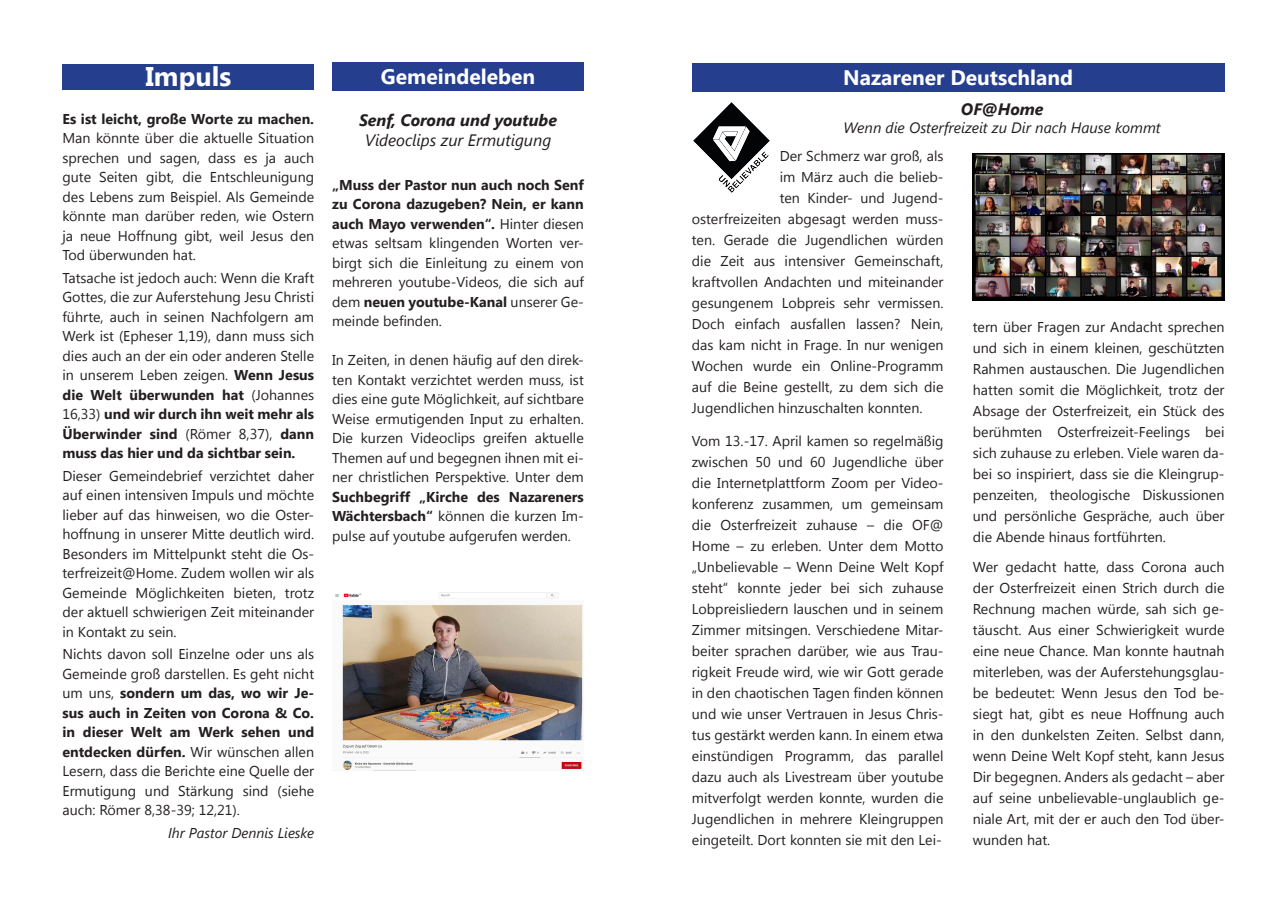
<style>
.page{position:relative;width:1280px;height:910px;background:#fff}
.page>*{position:absolute;margin:0;border:0;box-sizing:border-box;transform-origin:0 0}
.t1{font:700 27px "Segoe UI";color:#fff}
.t2{font:700 21px "Segoe UI";color:#fff}
.t3{font:italic 16.5px/19.8px "Segoe UI";color:#231f20;text-align:center}
.t4{font:italic 700 16.5px "Segoe UI";color:#231f20}
.t5{font:italic 15px "Segoe UI";color:#231f20}
.t6{font:14.25px/19.5px "Segoe UI";color:#231f20;text-align:justify}
.t7{font:italic 14.25px "Segoe UI";color:#231f20}
.s1{font-weight:700}
</style>
<div class="page">
<div style="left:63px;top:64px;width:251px;height:25px;background:#253f8e"></div>
<div style="left:692px;top:64px;width:532px;height:28px;background:#253f8e"></div>
<div style="left:332px;top:63px;width:252px;height:28px;background:#253f8e"></div>
<img style="left:335px;top:593px;width:249px;height:178px">
<img style="left:973px;top:154px;width:251px;height:147px">
<img style="left:693px;top:103px;width:77px;height:90px">
<p class="t1" style="left:145px;top:58px;width:87px">Impuls</p>
<p class="t6" style="left:63px;top:108px;width:253px"><span class="s1">Es ist leicht, große Worte zu machen.<br></span>Man könnte über die aktuelle Situation sprechen und sagen, dass es ja auch gute Seiten gibt, die Entschleunigung des Lebens zum Beispiel. Als Gemeinde könnte man darüber reden, wie Ostern ja neue Hoffnung gibt, weil Jesus den Tod überwunden hat.</p>
<p class="t6" style="left:63px;top:267px;width:253px">Tatsache ist jedoch auch: Wenn die Kraft Gottes, die zur Auferstehung Jesu Christi führte, auch in seinen Nachfolgern am Werk ist (Epheser 1,19), dann muss sich dies auch an der ein oder anderen Stelle in unserem Leben zeigen. <span class="s1">Wenn Jesus die Welt überwunden hat</span> (Johannes 16,33) <span class="s1">und wir durch ihn weit mehr als Überwinder sind</span> (Römer 8,37), <span class="s1">dann muss das hier und da sichtbar sein.</span></p>
<p class="t6" style="left:63px;top:465px;width:253px">Dieser Gemeindebrief verzichtet daher auf einen intensiven Impuls und möchte lieber auf das hinweisen, wo die Oster&shy;hoffnung in unserer Mitte deutlich wird.<br>Besonders im Mittelpunkt steht die Os&shy;terfreizeit@Home. Zudem wollen wir als Gemeinde Möglichkeiten bieten, trotz der aktuell schwierigen Zeit miteinander in Kontakt zu sein.</p>
<p class="t6" style="left:63px;top:644px;width:253px">Nichts davon soll Einzelne oder uns als Gemeinde groß darstellen. Es geht nicht um uns, <span class="s1">sondern um das, wo wir Je&shy;sus auch in Zeiten von Corona &amp; Co. in dieser Welt am Werk sehen und entdecken dürfen.</span> Wir wünschen allen Lesern, dass die Berichte eine Quelle der Ermutigung und Stärkung sind (siehe auch: Römer 8,38-39; 12,21).</p>
<p class="t7" style="left:168px;top:823px;width:148px">Ihr Pastor Dennis Lieske</p>
<p class="t2" style="left:381px;top:62px;width:156px">Gemeindeleben</p>
<p class="t2" style="left:843px;top:63px;width:231px">Nazarener Deutschland</p>
<p class="t3" style="left:359px;top:110px;width:199px"><span class="s1">Senf, Corona und youtube<br></span>Videoclips zur Ermutigung</p>
<p class="t6" style="left:332px;top:175px;width:253px"><span class="s1">„Muss der Pastor nun auch noch Senf zu Corona dazugeben? Nein, er kann auch Mayo verwenden“.</span> Hinter diesen etwas seltsam klingenden Worten ver&shy;birgt sich die Einleitung zu einem von mehreren youtube-Videos, die sich auf dem <span class="s1">neuen youtube-Kanal</span> unserer Ge&shy;meinde befinden.</p>
<p class="t6" style="left:332px;top:350px;width:253px">In Zeiten, in denen häufig auf den direk&shy;ten Kontakt verzichtet werden muss, ist dies eine gute Möglichkeit, auf sichtbare Weise ermutigenden Input zu erhalten.<br>Die kurzen Videoclips greifen aktuelle Themen auf und begegnen ihnen mit ei&shy;ner christlichen Perspektive. Unter dem <span class="s1">Suchbegriff „Kirche des Nazareners Wächtersbach“</span> können die kurzen Im&shy;pulse auf youtube aufgerufen werden.</p>
<p class="t4" style="left:961px;top:97px;width:84px">OF@Home</p>
<p class="t5" style="left:843px;top:117px;width:319px">Wenn die Osterfreizeit zu Dir nach Hause kommt</p>
<p class="t6" style="left:780px;top:146px;width:165px">Der Schmerz war groß, als</p>
<p class="t6" style="left:780px;top:167px;width:165px">im März auch die belieb-</p>
<p class="t6" style="left:780px;top:188px;width:165px">ten Kinder- und Jugend-</p>
<p class="t6" style="left:692px;top:209px;width:253px">osterfreizeiten abgesagt werden muss-</p>
<p class="t6" style="left:692px;top:230px;width:253px">ten. Gerade die Jugendlichen würden</p>
<p class="t6" style="left:692px;top:251px;width:253px">die Zeit aus intensiver Gemeinschaft,</p>
<p class="t6" style="left:692px;top:272px;width:253px">kraftvollen Andachten und miteinander</p>
<p class="t6" style="left:692px;top:293px;width:253px">gesungenem Lobpreis sehr vermissen.</p>
<p class="t6" style="left:692px;top:314px;width:253px">Doch einfach ausfallen lassen? Nein,</p>
<p class="t6" style="left:692px;top:335px;width:253px">das kam nicht in Frage. In nur wenigen</p>
<p class="t6" style="left:692px;top:356px;width:253px">Wochen wurde ein Online-Programm</p>
<p class="t6" style="left:692px;top:377px;width:253px">auf die Beine gestellt, zu dem sich die</p>
<p class="t6" style="left:692px;top:398px;width:232px">Jugendlichen hinzuschalten konnten.</p>
<p class="t6" style="left:692px;top:430px;width:253px;line-height:21px">Vom 13.-17. April kamen so regelmäßig zwischen 50 und 60 Jugendliche über die Internetplattform Zoom per Video&shy;konferenz zusammen, um gemeinsam die Osterfreizeit zuhause – die OF@ Home – zu erleben. Unter dem Motto „Unbelievable – Wenn Deine Welt Kopf steht“ konnte jeder bei sich zuhause Lobpreisliedern lauschen und in seinem Zimmer mitsingen. Verschiedene Mitar&shy;beiter sprachen darüber, wie aus Trau&shy;rigkeit Freude wird, wie wir Gott gerade in den chaotischen Tagen finden können und wie unser Vertrauen in Jesus Chris&shy;tus gestärkt werden kann. In einem etwa einstündigen Programm, das parallel dazu auch als Livestream über youtube mitverfolgt werden konnte, wurden die Jugendlichen in mehrere Kleingruppen eingeteilt. Dort konnten sie mit den Lei-</p>
<p class="t6" style="left:973px;top:316px;width:253px;line-height:21px">tern über Fragen zur Andacht sprechen und sich in einem kleinen, geschützten Rahmen austauschen. Die Jugendlichen hatten somit die Möglichkeit, trotz der Absage der Osterfreizeit, ein Stück des berühmten Osterfreizeit-Feelings bei sich zuhause zu erleben. Viele waren da&shy;bei so inspiriert, dass sie die Kleingrup&shy;penzeiten, theologische Diskussionen und persönliche Gespräche, auch über die Abende hinaus fortführten.</p>
<p class="t6" style="left:973px;top:556px;width:253px;line-height:21px">Wer gedacht hatte, dass Corona auch der Osterfreizeit einen Strich durch die Rechnung machen würde, sah sich ge&shy;täuscht. Aus einer Schwierigkeit wurde eine neue Chance. Man konnte hautnah miterleben, was der Auferstehungsglau&shy;be bedeutet: Wenn Jesus den Tod be&shy;siegt hat, gibt es neue Hoffnung auch in den dunkelsten Zeiten. Selbst dann, wenn Deine Welt Kopf steht, kann Jesus Dir begegnen. Anders als gedacht – aber auf seine unbelievable-unglaublich ge&shy;niale Art, mit der er auch den Tod über&shy;wunden hat.</p>
</div>
